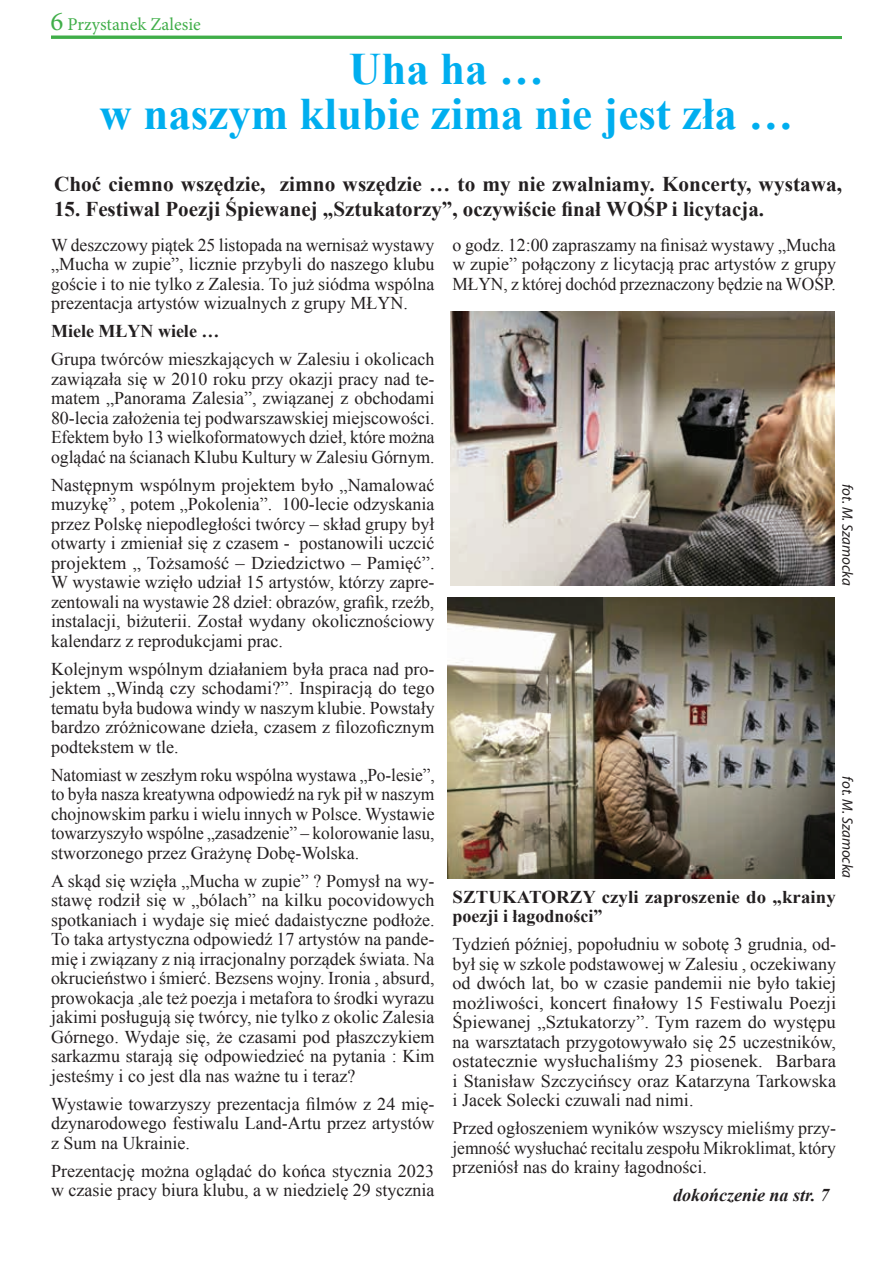
<style>
.page{position:relative;width:893px;height:1263px;background:#fff}
.page>*{position:absolute;margin:0;border:0;box-sizing:border-box;transform-origin:0 0}
.t1{font:700 45px/45px "Times New Roman";color:#00aeef;text-align:center}
.t2{font:700 21px "Times New Roman";color:#231f20}
.t3{font:18px/19.5px "Times New Roman";color:#231f20;text-align:justify}
.t4{font:700 18px/19.5px "Times New Roman";color:#231f20;scale:1.04 1}
.t5{font:18px "Minion Pro";color:#40ae49}
.t6{font:italic 700 18px "Times New Roman";color:#231f20}
.t7{font:700 18px "Times New Roman";color:#231f20}
.t8{font:italic 15px "Myriad Pro";color:#231f20}
.s1{font-size:27px}
</style>
<div class="page">
<hr style="left:51px;top:36px;width:791px;height:3px;background:#40ae49">
<img style="left:451px;top:311px;width:383px;height:274px">
<img style="left:448px;top:597px;width:386px;height:281px">
<p class="t5" style="left:51px;top:12px;width:152px"><span class="s1">6</span> Przystanek Zalesie</p>
<h1 class="t1" style="left:100px;top:46px;width:695px">Uha ha …<br>w naszym klubie zima nie jest zła …</h1>
<p class="t2" style="left:54px;top:169px;width:790px">Choć ciemno wszędzie, zimno wszędzie … to my nie zwalniamy. Koncerty, wystawa,</p>
<p class="t2" style="left:54px;top:194px;width:712px">15. Festiwal Poezji Śpiewanej „Sztukatorzy”, oczywiście finał WOŚP i licytacja.</p>
<p class="t3" style="left:51px;top:235px;width:385px">W deszczowy piątek 25 listopada na wernisaż wystawy „Mucha w zupie”, licznie przybyli do naszego klubu goście i to nie tylko z Zalesia. To już siódma wspólna prezentacja artystów wizualnych z grupy MŁYN.</p>
<p class="t7" style="left:51px;top:319px;width:170px">Miele MŁYN wiele …</p>
<p class="t3" style="left:51px;top:349px;width:385px">Grupa twórców mieszkających w Zalesiu i okolicach zawiązała się w 2010 roku przy okazji pracy nad te&shy;matem „Panorama Zalesia”, związanej z obchodami 80-lecia założenia tej podwarszawskiej miejscowości.<br>Efektem było 13 wielkoformatowych dzieł, które można oglądać na ścianach Klubu Kultury w Zalesiu Górnym.</p>
<p class="t3" style="left:51px;top:475px;width:385px">Następnym wspólnym projektem było „Namalować muzykę” , potem „Pokolenia”. 100-lecie odzyskania przez Polskę niepodległości twórcy – skład grupy był otwarty i zmieniał się z czasem - postanowili uczcić projektem „ Tożsamość – Dziedzictwo – Pamięć”.<br>W wystawie wzięło udział 15 artystów, którzy zapre&shy;zentowali na wystawie 28 dzieł: obrazów, grafik, rzeźb, instalacji, biżuterii. Został wydany okolicznościowy kalendarz z reprodukcjami prac.</p>
<p class="t3" style="left:51px;top:659px;width:385px">Kolejnym wspólnym działaniem była praca nad pro&shy;jektem „Windą czy schodami?”. Inspiracją do tego tematu była budowa windy w naszym klubie. Powstały bardzo zróżnicowane dzieła, czasem z filozoficznym podtekstem w tle.</p>
<p class="t3" style="left:51px;top:765px;width:385px">Natomiast w zeszłym roku wspólna wystawa „Po-lesie”, to była nasza kreatywna odpowiedź na ryk pił w naszym chojnowskim parku i wielu innych w Polsce. Wystawie towarzyszyło wspólne „zasadzenie” – kolorowanie lasu, stworzonego przez Grażynę Dobę-Wolska.</p>
<p class="t3" style="left:51px;top:871px;width:385px">A skąd się wzięła „Mucha w zupie” ? Pomysł na wy&shy;stawę rodził się w „bólach” na kilku pocovidowych spotkaniach i wydaje się mieć dadaistyczne podłoże.<br>To taka artystyczna odpowiedź 17 artystów na pande&shy;mię i związany z nią irracjonalny porządek świata. Na okrucieństwo i śmierć. Bezsens wojny. Ironia , absurd, prowokacja ,ale też poezja i metafora to środki wyrazu jakimi posługują się twórcy, nie tylko z okolic Zalesia Górnego. Wydaje się, że czasami pod płaszczykiem sarkazmu starają się odpowiedzieć na pytania : Kim jesteśmy i co jest dla nas ważne tu i teraz?</p>
<p class="t3" style="left:51px;top:1094px;width:385px">Wystawie towarzyszy prezentacja filmów z 24 mię&shy;dzynarodowego festiwalu Land-Artu przez artystów z Sum na Ukrainie.</p>
<p class="t3" style="left:51px;top:1161px;width:385px">Prezentację można oglądać do końca stycznia 2023 w czasie pracy biura klubu, a w niedzielę 29 stycznia</p>
<p class="t3" style="left:452px;top:235px;width:385px">o godz. 12:00 zapraszamy na finisaż wystawy „Mucha w zupie” połączony z licytacją prac artystów z grupy MŁYN, z której dochód przeznaczony będzie na WOŚP.</p>
<p class="t8" style="left:857px;top:484px;width:103px;rotate:90deg">fot. M. Szamocka</p>
<p class="t8" style="left:857px;top:776px;width:103px;rotate:90deg">fot. M. Szamocka</p>
<p class="t4" style="left:452px;top:886px;width:370px">SZTUKATORZY czyli zaproszenie do „krainy poezji i łagodności”</p>
<p class="t3" style="left:452px;top:934px;width:385px">Tydzień później, popołudniu w sobotę 3 grudnia, od&shy;był się w szkole podstawowej w Zalesiu , oczekiwany od dwóch lat, bo w czasie pandemii nie było takiej możliwości, koncert finałowy 15 Festiwalu Poezji Śpiewanej „Sztukatorzy”. Tym razem do występu na warsztatach przygotowywało się 25 uczestników, ostatecznie wysłuchaliśmy 23 piosenek. Barbara i Stanisław Szczycińscy oraz Katarzyna Tarkowska i Jacek Solecki czuwali nad nimi.</p>
<p class="t3" style="left:452px;top:1118px;width:385px">Przed ogłoszeniem wyników wszyscy mieliśmy przy&shy;jemność wysłuchać recitalu zespołu Mikroklimat, który przeniósł nas do krainy łagodności.</p>
<p class="t6" style="left:673px;top:1183px;width:158px">dokończenie na str. 7</p>
</div>
